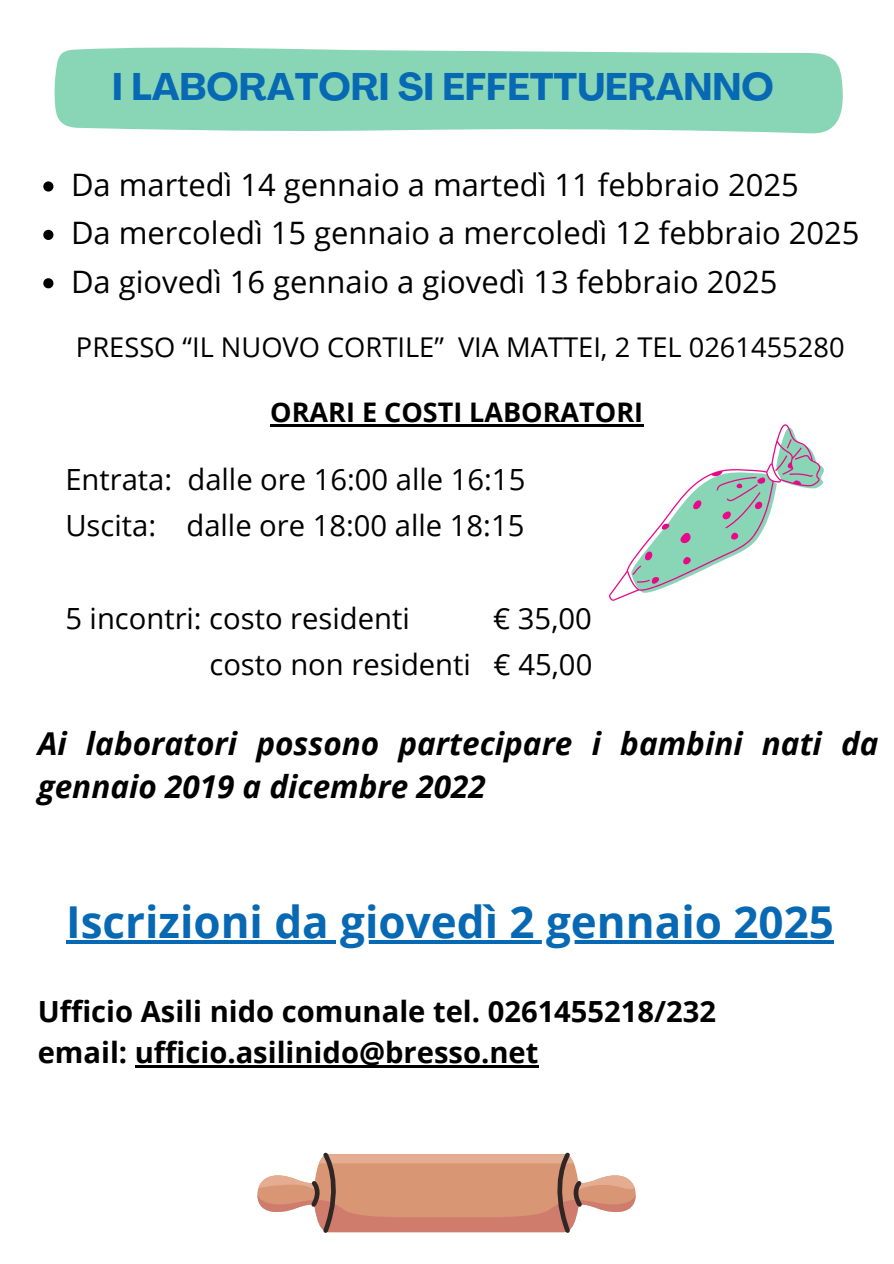
<style>
.page{position:relative;width:894px;height:1264px;background:#fff}
.page>*{position:absolute;margin:0;border:0;box-sizing:border-box;transform-origin:0 0}
.t1{font:700 43.95px "Open Sans";color:#0769b3}
.t2{font:700 37.95px "Agrandir";color:#0769b3}
.t3{font:italic 700 31.5px/43.8px "Open Sans";color:#000}
.t4{font:30.9px "Open Sans";color:#000}
.t5{font:29.1px/46.2px "Open Sans";color:#000}
.t6{font:700 29.1px/40.5px "Open Sans";color:#000}
.t7{font:27.3px "Open Sans";color:#000}
.t8{font:700 27px "Open Sans";color:#000}
</style>
<div class="page">
<hr style="left:135px;top:1065px;width:403px;height:2px;background:#000">
<svg style="left:54px;top:47px;width:788px;height:87px;background:#93d9bd"></svg>
<svg style="left:609px;top:424px;width:214px;height:177px"></svg>
<svg style="left:43px;top:181px;width:10px;height:10px"></svg>
<svg style="left:43px;top:230px;width:10px;height:10px"></svg>
<svg style="left:43px;top:278px;width:10px;height:10px"></svg>
<hr style="left:270px;top:424px;width:373px;height:3px;background:#000">
<svg style="left:66px;top:940px;width:767px;height:3px;background:#1c75b9"></svg>
<svg style="left:252px;top:1065px;width:287px;height:168px"></svg>
<svg style="left:522px;top:1148px;width:114px;height:85px"></svg>
<svg style="left:256px;top:1148px;width:115px;height:85px"></svg>
<h4 class="t2" style="left:112px;top:71px;width:663px">I LABORATORI SI EFFETTUERANNO</h4>
<h2 class="t4" style="left:71px;top:163px;width:728px">Da martedì 14 gennaio a martedì 11 febbraio 2025</h2>
<p class="t4" style="left:71px;top:211px;width:789px">Da mercoledì 15 gennaio a mercoledì 12 febbraio 2025</p>
<p class="t4" style="left:71px;top:260px;width:707px">Da giovedì 16 gennaio a giovedì 13 febbraio 2025</p>
<h3 class="t7" style="left:76px;top:328px;width:769px">PRESSO “IL NUOVO CORTILE” VIA MATTEI, 2 TEL 0261455280</h3>
<p class="t8" style="left:270px;top:393px;width:374px">ORARI E COSTI LABORATORI</p>
<h5 class="t5" style="left:65px;top:456px;width:461px">Entrata: dalle ore 16:00 alle 16:15<br>Uscita: dalle ore 18:00 alle 18:15</h5>
<p class="t5" style="left:65px;top:594px;width:346px">5 incontri: costo residenti</p>
<p class="t5" style="left:209px;top:594px;width:384px;text-align:right">€ 35,00<br>costo non residenti € 45,00</p>
<p class="t3" style="left:38px;top:720px;width:842px">Ai laboratori possono partecipare i bambini nati da gennaio 2019 a dicembre 2022</p>
<h4 class="t1" style="left:66px;top:890px;width:769px">Iscrizioni da giovedì 2 gennaio 2025</h4>
<p class="t6" style="left:38px;top:990px;width:679px">Ufficio Asili nido comunale tel. 0261455218/232 email: ufficio.asilinido@bresso.net</p>
</div>
